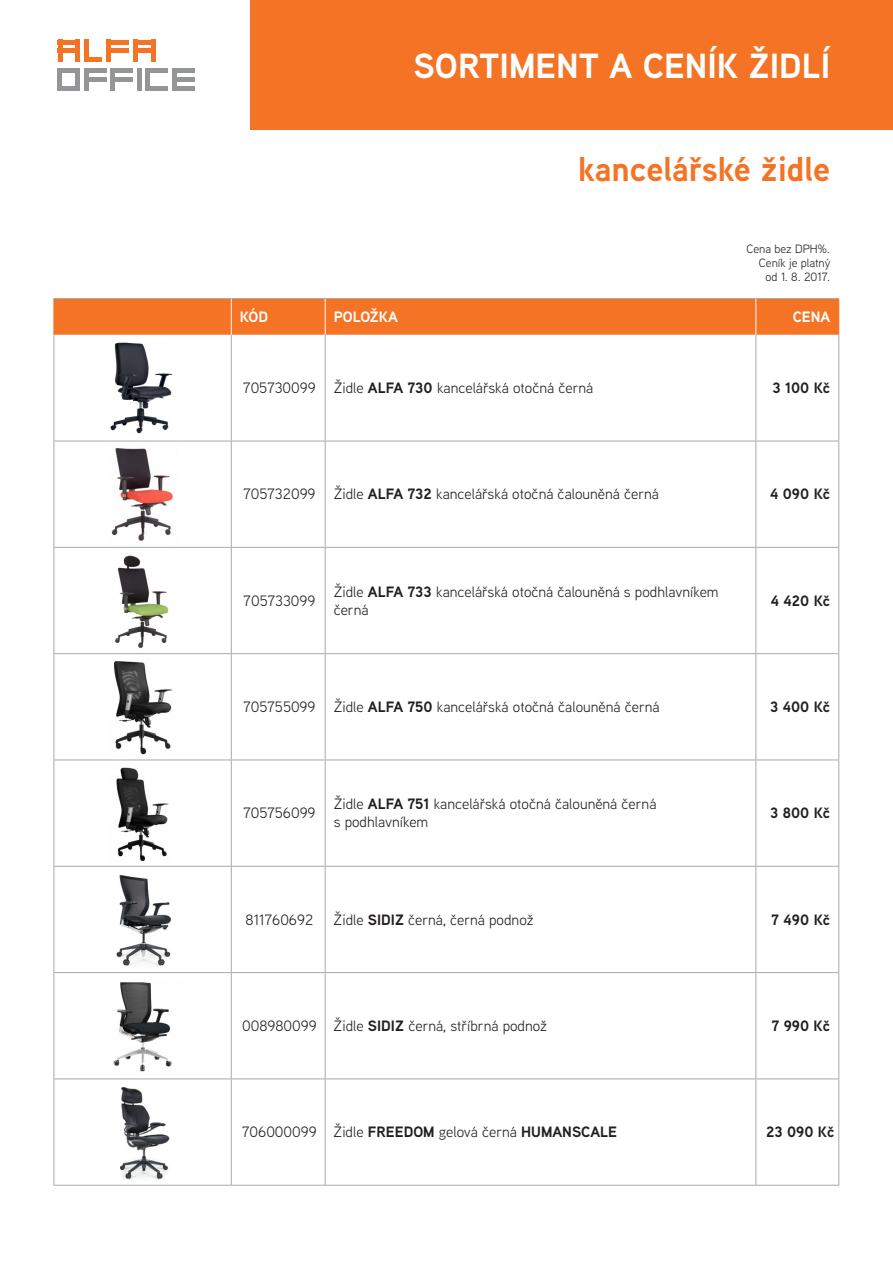
<style>
.page{position:relative;width:893px;height:1263px;background:#fff}
.page>*{position:absolute;margin:0;border:0;box-sizing:border-box;transform-origin:0 0}
.t1{font:700 34.95px "Aaux Next";color:#fff}
.t2{font:700 34.5px "Aaux Next";color:#f47325}
.t3{font:15px/18px "Aaux Next";color:#231f20}
.t4{font:700 15px "Aaux Next";color:#231f20}
.t5{font:700 15px "Aaux Next";color:#fff}
.t6{font:12px/14.4px "Aaux Next";color:#231f20;text-align:right}
.s1{font-weight:700}
</style>
<div class="page">
<div style="left:251px;top:0;width:642px;height:130px;background:#f47325"></div>
<hr style="left:58px;top:40px;width:4px;height:22px;background:#f47325">
<hr style="left:107px;top:40px;width:4px;height:22px;background:#f47325">
<div style="left:84px;top:40px;width:5px;height:22px;background:#f47325"></div>
<hr style="left:58px;top:40px;width:22px;height:4px;background:#f47325">
<hr style="left:107px;top:40px;width:22px;height:4px;background:#f47325">
<hr style="left:58px;top:49px;width:22px;height:4px;background:#f47325">
<hr style="left:107px;top:49px;width:22px;height:4px;background:#f47325">
<hr style="left:84px;top:58px;width:18px;height:4px;background:#f47325">
<hr style="left:76px;top:40px;width:4px;height:22px;background:#f47325">
<div style="left:133px;top:40px;width:5px;height:22px;background:#f47325"></div>
<hr style="left:133px;top:40px;width:23px;height:4px;background:#f47325">
<hr style="left:133px;top:49px;width:23px;height:4px;background:#f47325">
<div style="left:151px;top:40px;width:5px;height:22px;background:#f47325"></div>
<div style="left:84px;top:68px;width:5px;height:23px;background:#939598"></div>
<hr style="left:137px;top:68px;width:4px;height:23px;background:#939598">
<div style="left:84px;top:68px;width:22px;height:5px;background:#939598"></div>
<div style="left:84px;top:77px;width:22px;height:5px;background:#939598"></div>
<hr style="left:111px;top:68px;width:4px;height:23px;background:#939598">
<div style="left:111px;top:68px;width:22px;height:5px;background:#939598"></div>
<div style="left:111px;top:77px;width:22px;height:5px;background:#939598"></div>
<hr style="left:172px;top:68px;width:4px;height:23px;background:#939598">
<div style="left:172px;top:68px;width:22px;height:5px;background:#939598"></div>
<div style="left:172px;top:77px;width:22px;height:5px;background:#939598"></div>
<div style="left:172px;top:86px;width:22px;height:5px;background:#939598"></div>
<hr style="left:58px;top:68px;width:4px;height:23px;background:#939598">
<div style="left:58px;top:68px;width:22px;height:5px;background:#939598"></div>
<div style="left:58px;top:86px;width:22px;height:5px;background:#939598"></div>
<div style="left:145px;top:68px;width:5px;height:23px;background:#939598"></div>
<div style="left:145px;top:68px;width:23px;height:5px;background:#939598"></div>
<div style="left:145px;top:86px;width:23px;height:5px;background:#939598"></div>
<hr style="left:76px;top:68px;width:4px;height:23px;background:#939598">
<div style="left:55px;top:299px;width:783px;height:36px;background:#f47325"></div>
<hr style="left:838px;top:441px;width:1px;height:106px;background:#a8a9ad">
<hr style="left:838px;top:548px;width:1px;height:105px;background:#a8a9ad">
<hr style="left:756px;top:653px;width:83px;height:1px;background:#a8a9ad">
<hr style="left:838px;top:654px;width:1px;height:106px;background:#a8a9ad">
<hr style="left:756px;top:760px;width:83px;height:1px;background:#a8a9ad">
<hr style="left:838px;top:760px;width:1px;height:106px;background:#a8a9ad">
<hr style="left:756px;top:866px;width:83px;height:1px;background:#a8a9ad">
<hr style="left:838px;top:867px;width:1px;height:105px;background:#a8a9ad">
<hr style="left:756px;top:972px;width:83px;height:1px;background:#a8a9ad">
<hr style="left:838px;top:973px;width:1px;height:105px;background:#a8a9ad">
<hr style="left:231px;top:335px;width:1px;height:106px;background:#a8a9ad">
<hr style="left:325px;top:335px;width:1px;height:106px;background:#a8a9ad">
<hr style="left:755px;top:335px;width:1px;height:106px;background:#a8a9ad">
<hr style="left:54px;top:441px;width:1px;height:106px;background:#a8a9ad">
<hr style="left:231px;top:441px;width:1px;height:106px;background:#a8a9ad">
<hr style="left:325px;top:441px;width:1px;height:106px;background:#a8a9ad">
<hr style="left:755px;top:441px;width:1px;height:106px;background:#a8a9ad">
<hr style="left:54px;top:548px;width:1px;height:105px;background:#a8a9ad">
<hr style="left:231px;top:548px;width:1px;height:105px;background:#a8a9ad">
<hr style="left:325px;top:548px;width:1px;height:105px;background:#a8a9ad">
<hr style="left:755px;top:548px;width:1px;height:105px;background:#a8a9ad">
<hr style="left:54px;top:653px;width:177px;height:1px;background:#a8a9ad">
<hr style="left:54px;top:654px;width:1px;height:106px;background:#a8a9ad">
<hr style="left:231px;top:653px;width:94px;height:1px;background:#a8a9ad">
<hr style="left:231px;top:654px;width:1px;height:106px;background:#a8a9ad">
<hr style="left:325px;top:653px;width:431px;height:1px;background:#a8a9ad">
<hr style="left:325px;top:654px;width:1px;height:106px;background:#a8a9ad">
<hr style="left:755px;top:654px;width:1px;height:106px;background:#a8a9ad">
<hr style="left:54px;top:760px;width:177px;height:1px;background:#a8a9ad">
<hr style="left:54px;top:760px;width:1px;height:106px;background:#a8a9ad">
<hr style="left:231px;top:760px;width:94px;height:1px;background:#a8a9ad">
<hr style="left:231px;top:760px;width:1px;height:106px;background:#a8a9ad">
<hr style="left:325px;top:760px;width:431px;height:1px;background:#a8a9ad">
<hr style="left:325px;top:760px;width:1px;height:106px;background:#a8a9ad">
<hr style="left:755px;top:760px;width:1px;height:106px;background:#a8a9ad">
<hr style="left:54px;top:866px;width:177px;height:1px;background:#a8a9ad">
<hr style="left:54px;top:867px;width:1px;height:105px;background:#a8a9ad">
<hr style="left:231px;top:866px;width:94px;height:1px;background:#a8a9ad">
<hr style="left:231px;top:867px;width:1px;height:105px;background:#a8a9ad">
<hr style="left:325px;top:866px;width:431px;height:1px;background:#a8a9ad">
<hr style="left:325px;top:867px;width:1px;height:105px;background:#a8a9ad">
<hr style="left:755px;top:867px;width:1px;height:105px;background:#a8a9ad">
<hr style="left:54px;top:972px;width:177px;height:1px;background:#a8a9ad">
<hr style="left:54px;top:973px;width:1px;height:105px;background:#a8a9ad">
<hr style="left:231px;top:972px;width:94px;height:1px;background:#a8a9ad">
<hr style="left:231px;top:973px;width:1px;height:105px;background:#a8a9ad">
<hr style="left:325px;top:972px;width:431px;height:1px;background:#a8a9ad">
<hr style="left:325px;top:973px;width:1px;height:105px;background:#a8a9ad">
<hr style="left:755px;top:973px;width:1px;height:105px;background:#a8a9ad">
<hr style="left:54px;top:1078px;width:177px;height:1px;background:#a8a9ad">
<hr style="left:54px;top:1079px;width:1px;height:106px;background:#a8a9ad">
<hr style="left:231px;top:1078px;width:94px;height:1px;background:#a8a9ad">
<hr style="left:231px;top:1079px;width:1px;height:106px;background:#a8a9ad">
<hr style="left:325px;top:1078px;width:431px;height:1px;background:#a8a9ad">
<hr style="left:325px;top:1079px;width:1px;height:106px;background:#a8a9ad">
<hr style="left:756px;top:1078px;width:83px;height:1px;background:#a8a9ad">
<hr style="left:755px;top:1079px;width:1px;height:106px;background:#a8a9ad">
<hr style="left:838px;top:1079px;width:1px;height:106px;background:#a8a9ad">
<hr style="left:54px;top:1185px;width:177px;height:1px;background:#a8a9ad">
<hr style="left:231px;top:1185px;width:94px;height:1px;background:#a8a9ad">
<hr style="left:325px;top:1185px;width:431px;height:1px;background:#a8a9ad">
<hr style="left:756px;top:1185px;width:83px;height:1px;background:#a8a9ad">
<hr style="left:54px;top:547px;width:177px;height:1px;background:#a8a9ad">
<hr style="left:231px;top:547px;width:94px;height:1px;background:#a8a9ad">
<hr style="left:325px;top:547px;width:431px;height:1px;background:#a8a9ad">
<hr style="left:756px;top:547px;width:83px;height:1px;background:#a8a9ad">
<hr style="left:54px;top:335px;width:1px;height:106px;background:#a8a9ad">
<hr style="left:838px;top:335px;width:1px;height:106px;background:#a8a9ad">
<hr style="left:54px;top:441px;width:177px;height:1px;background:#a8a9ad">
<hr style="left:231px;top:441px;width:94px;height:1px;background:#a8a9ad">
<hr style="left:325px;top:441px;width:431px;height:1px;background:#a8a9ad">
<hr style="left:756px;top:441px;width:83px;height:1px;background:#a8a9ad">
<hr style="left:231px;top:299px;width:1px;height:36px;background:#fff">
<hr style="left:325px;top:299px;width:1px;height:36px;background:#fff">
<hr style="left:755px;top:299px;width:1px;height:36px;background:#fff">
<hr style="left:54px;top:299px;width:1px;height:36px;background:#f47325">
<hr style="left:838px;top:299px;width:1px;height:36px;background:#f47325">
<hr style="left:54px;top:298px;width:177px;height:1px;background:#a8a9ad">
<hr style="left:231px;top:298px;width:94px;height:1px;background:#a8a9ad">
<hr style="left:325px;top:298px;width:431px;height:1px;background:#a8a9ad">
<hr style="left:756px;top:298px;width:83px;height:1px;background:#a8a9ad">
<img style="left:111px;top:448px;width:62px;height:93px">
<img style="left:115px;top:555px;width:54px;height:93px">
<img style="left:114px;top:661px;width:59px;height:94px">
<img style="left:116px;top:767px;width:53px;height:95px">
<img style="left:120px;top:1087px;width:50px;height:93px">
<img style="left:116px;top:875px;width:55px;height:91px">
<img style="left:113px;top:982px;width:59px;height:90px">
<img style="left:111px;top:342px;width:61px;height:92px">
<h1 class="t1" style="left:413px;top:41px;width:418px">SORTIMENT A CENÍK ŽIDLÍ</h1>
<h2 class="t2" style="left:578px;top:145px;width:253px">kancelářské židle</h2>
<p class="t6" style="left:746px;top:241px;width:85px">Cena bez DPH%.<br>Ceník je platný od 1. 8. 2017.</p>
<p class="t5" style="left:240px;top:306px;width:30px">KÓD</p>
<p class="t5" style="left:334px;top:306px;width:66px">POLOŽKA</p>
<p class="t5" style="left:793px;top:306px;width:39px">CENA</p>
<p class="t3" style="left:243px;top:378px;width:352px">705730099 Židle <span class="s1">ALFA 730</span> kancelářská otočná černá</p>
<p class="t4" style="left:772px;top:377px;width:59px">3 100 Kč</p>
<p class="t3" style="left:243px;top:485px;width:417px">705732099 Židle <span class="s1">ALFA 732</span> kancelářská otočná čalouněná černá</p>
<p class="t4" style="left:770px;top:484px;width:62px">4 090 Kč</p>
<p class="t3" style="left:244px;top:591px;width:73px">705733099</p>
<p class="t3" style="left:334px;top:582px;width:386px">Židle <span class="s1">ALFA 733</span> kancelářská otočná čalouněná s podhlavníkem černá</p>
<p class="t4" style="left:771px;top:590px;width:61px">4 420 Kč</p>
<p class="t3" style="left:243px;top:697px;width:418px">705755099 Židle <span class="s1">ALFA 750</span> kancelářská otočná čalouněná černá</p>
<p class="t4" style="left:770px;top:696px;width:62px">3 400 Kč</p>
<p class="t3" style="left:243px;top:804px;width:74px">705756099</p>
<p class="t3" style="left:334px;top:795px;width:324px">Židle <span class="s1">ALFA 751</span> kancelářská otočná čalouněná černá s podhlavníkem</p>
<p class="t4" style="left:770px;top:802px;width:62px">3 800 Kč</p>
<p class="t3" style="left:246px;top:910px;width:69px">811760692</p>
<p class="t3" style="left:334px;top:910px;width:202px">Židle <span class="s1">SIDIZ</span> černá, černá podnož</p>
<p class="t4" style="left:772px;top:909px;width:60px">7 490 Kč</p>
<p class="t3" style="left:242px;top:1016px;width:306px">008980099 Židle <span class="s1">SIDIZ</span> černá, stříbrná podnož</p>
<p class="t4" style="left:772px;top:1015px;width:60px">7 990 Kč</p>
<p class="t3" style="left:242px;top:1122px;width:377px">706000099 Židle <span class="s1">FREEDOM</span> gelová černá <span class="s1">HUMANSCALE</span></p>
<p class="t4" style="left:766px;top:1121px;width:70px">23 090 Kč</p>
</div>
